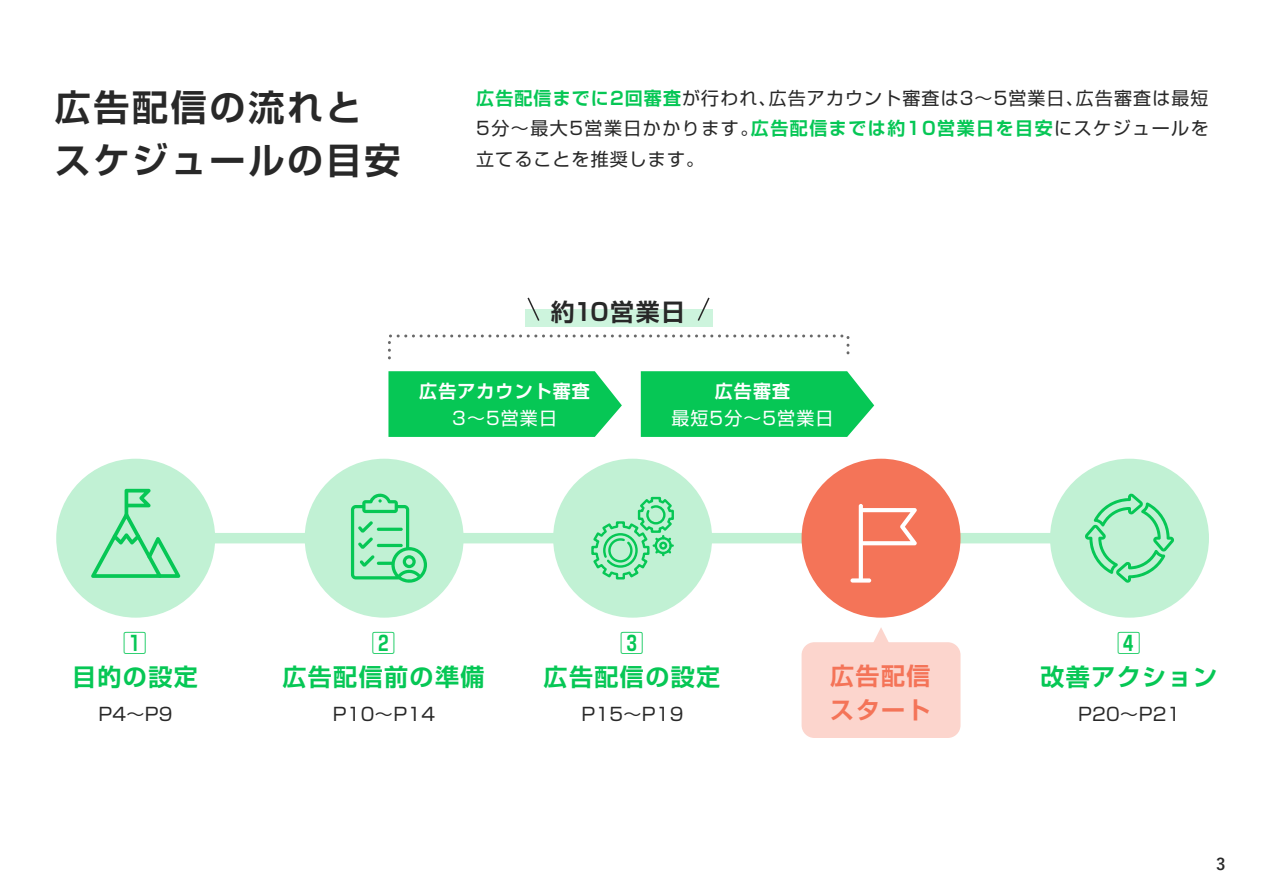
<style>
.page{position:relative;width:1263px;height:893px;background:#fff}
.page>*{position:absolute;margin:0;border:0;box-sizing:border-box;transform-origin:0 0}
.t1{font:700 36px/53.1px "Shin Go Pro De";letter-spacing:.075em;color:#282828}
.t2{font:700 24px "Shin Go Pro De";letter-spacing:.06em;color:#06c755}
.t3{font:700 24px/34.3px "Shin Go Pro De";letter-spacing:.06em;color:#f47458}
.t4{font:700 24px "Shin Go Pro De";letter-spacing:.06em;color:#282828}
.t5{font:18px/30px "Shin Go Pro";letter-spacing:.06em;color:#282828;text-align:justify}
.t6{font:18px "Shin Go Pro";letter-spacing:.06em;color:#fff}
.t7{font:700 18px "Shin Go Pro De";letter-spacing:.06em;color:#fff}
.t8{font:700 16.2px "Yu Go";color:#282828}
.s1{font-family:"Shin Go Pro De";font-weight:700;color:#06c755}
</style>
<div class="page">
<svg style="left:874px;top:627px;width:15px;height:15px"></svg>
<div style="left:801px;top:642px;width:159px;height:96px;background:#fcd5cd;border-radius:13px"></div>
<div style="left:525px;top:309px;width:187px;height:17px;background:#cdf4dd"></div>
<svg style="left:388px;top:371px;width:234px;height:66px;background:#15ca5f"></svg>
<div style="left:116px;top:533px;width:1004px;height:10px;background:#c1f1d4"></div>
<div style="left:1050px;top:459px;width:159px;height:159px;background:#c1f1d4;border-radius:50%"></div>
<svg style="left:1085px;top:493px;width:89px;height:90px"></svg>
<div style="left:553px;top:459px;width:159px;height:159px;background:#c1f1d4;border-radius:50%"></div>
<svg style="left:591px;top:497px;width:83px;height:82px"></svg>
<div style="left:659px;top:542px;width:8px;height:8px;border:2px solid #06c755;border-radius:50%"></div>
<div style="left:56px;top:459px;width:159px;height:159px;background:#c1f1d4;border-radius:50%"></div>
<svg style="left:91px;top:489px;width:89px;height:89px"></svg>
<div style="left:305px;top:459px;width:159px;height:159px;background:#c1f1d4;border-radius:50%"></div>
<svg style="left:351px;top:493px;width:76px;height:90px"></svg>
<div style="left:801px;top:459px;width:159px;height:159px;background:#f47458;border-radius:50%"></div>
<svg style="left:850px;top:504px;width:67px;height:79px"></svg>
<svg style="left:641px;top:371px;width:233px;height:66px;background:#15ca5f"></svg>
<svg style="left:527px;top:297px;width:13px;height:24px"></svg>
<svg style="left:697px;top:297px;width:13px;height:24px"></svg>
<h1 class="t1" style="left:55px;top:77px;width:347px">広告配信の流れとスケジュールの目安</h1>
<p class="t5" style="left:476px;top:81px;width:734px"><span class="s1">広告配信までに2回審査</span>が行われ、広告アカウント審査は3～5営業日、広告審査は最短5分～最大5営業日かかります。<span class="s1">広告配信までは約10営業日を目安</span>にスケジュールを立てることを推奨します。</p>
<h2 class="t4" style="left:551px;top:292px;width:136px">約10営業日</h2>
<p class="t7" style="left:419px;top:377px;width:172px">広告アカウント審査</p>
<p class="t7" style="left:715px;top:377px;width:77px">広告審査</p>
<h2 class="t2" style="left:123px;top:623px;width:25px">1</h2>
<p class="t6" style="left:452px;top:403px;width:106px">3～5営業日</p>
<p class="t6" style="left:671px;top:403px;width:163px">最短5分～5営業日</p>
<h2 class="t2" style="left:371px;top:623px;width:25px">2</h2>
<h2 class="t2" style="left:620px;top:623px;width:25px">3</h2>
<h2 class="t2" style="left:1117px;top:623px;width:25px">4</h2>
<h2 class="t3" style="left:830px;top:656px;width:102px">広告配信スタート</h2>
<h2 class="t2" style="left:1040px;top:657px;width:178px">改善アクション</h2>
<h2 class="t2" style="left:282px;top:657px;width:204px">広告配信前の準備</h2>
<h2 class="t2" style="left:543px;top:657px;width:178px">広告配信の設定</h2>
<h2 class="t2" style="left:72px;top:657px;width:127px">目的の設定</h2>
<p class="t5" style="left:98px;top:697px;width:76px">P4～P9</p>
<p class="t5" style="left:333px;top:697px;width:104px">P10～P14</p>
<p class="t5" style="left:581px;top:697px;width:104px">P15～P19</p>
<p class="t5" style="left:1078px;top:697px;width:104px">P20～P21</p>
<p class="t8" style="left:1216px;top:855px;width:11px">3</p>
</div>
